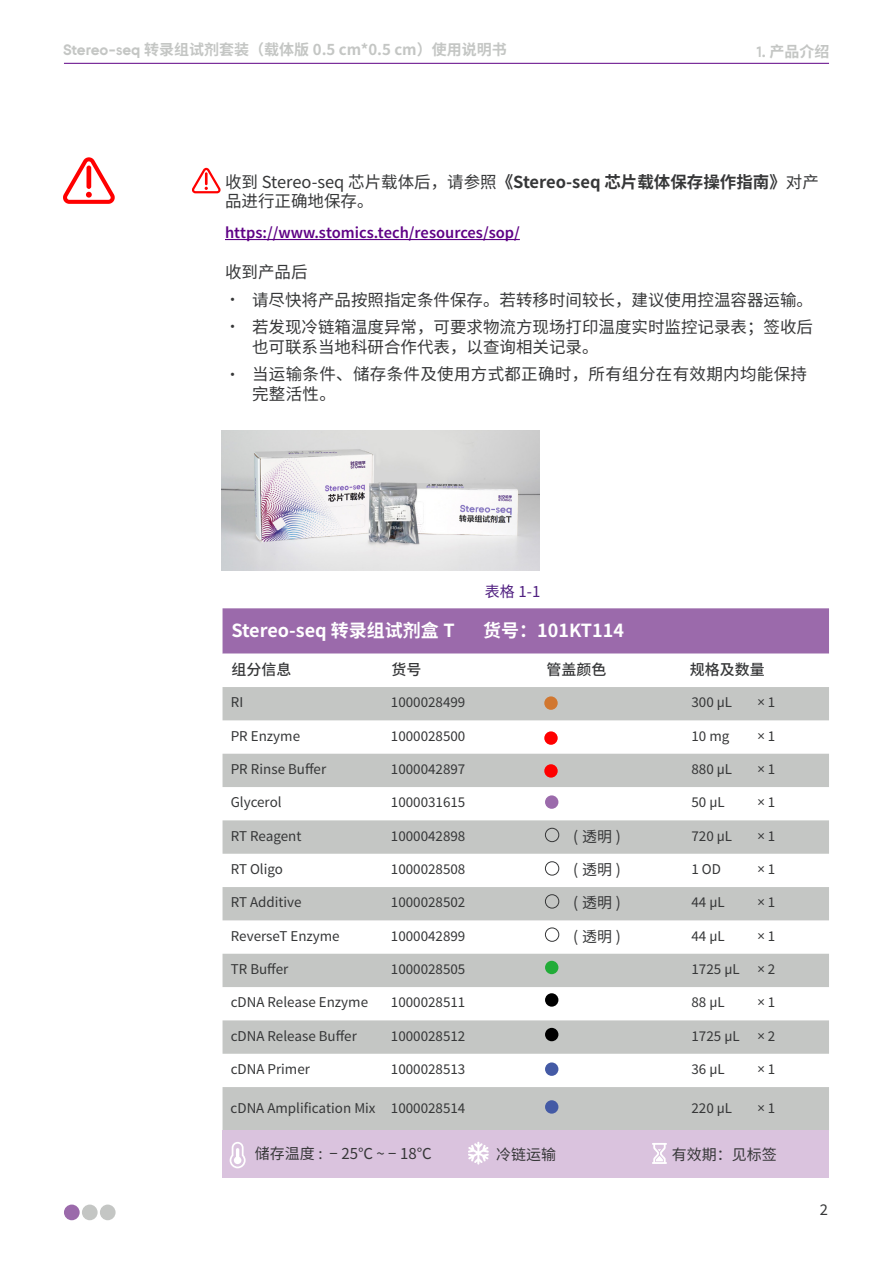
<style>
.page{position:relative;width:893px;height:1263px;background:#fff}
.page>*{position:absolute;margin:0;border:0;box-sizing:border-box;transform-origin:0 0}
.t1{font:700 18px "Source Han Sans SC";color:#fff}
.t2{font:16.5px/19.8px "Source Han Sans SC";color:#363738}
.t3{font:600 16.5px "Source Sans Pro";color:#5e0085}
.t4{font:16.5px/19.8px "Source Han Sans SC";letter-spacing:.02em;color:#363738}
.t5{font:16.5px "Source Sans Pro";color:#363738}
.t6{font:15px "Source Sans Pro";color:#363738}
.t7{font:700 15px "Source Han Sans SC";color:#c4c6c4}
.t8{font:15px "Source Han Sans SC";color:#363738}
.t9{font:500 15px "Source Han Sans SC";color:#363738}
.t10{font:15px "Source Han Sans SC";color:#4f1e80}
.s1{font-family:"BGI"}
.s2{font-weight:700}
.s3{font-size:15px}
</style>
<div class="page">
<div style="left:64px;top:1204px;width:16px;height:16px;background:#9b6aab;border-radius:50%"></div>
<div style="left:82px;top:1204px;width:16px;height:16px;background:#c4c6c4;border-radius:50%"></div>
<div style="left:100px;top:1204px;width:16px;height:16px;background:#c4c6c4;border-radius:50%"></div>
<hr style="left:64px;top:63px;width:765px;height:1px;background:#5e0085">
<div style="left:223px;top:608px;width:606px;height:46px;background:#9b6aab"></div>
<svg style="left:223px;top:687px;width:606px;height:444px;fill:#c4c6c4"></svg>
<div style="left:223px;top:1131px;width:606px;height:47px;background:#dac3de"></div>
<div style="left:544px;top:696px;width:14px;height:14px;background:#d17730;border-radius:50%"></div>
<div style="left:544px;top:731px;width:14px;height:14px;background:#f00;border-radius:50%"></div>
<div style="left:544px;top:764px;width:14px;height:14px;background:#f00;border-radius:50%"></div>
<svg style="left:468px;top:1142px;width:21px;height:22px"></svg>
<svg style="left:652px;top:1143px;width:15px;height:21px"></svg>
<svg style="left:230px;top:1142px;width:16px;height:26px"></svg>
<div style="left:545px;top:795px;width:13px;height:14px;background:#9b6aab;border-radius:50%"></div>
<div style="left:545px;top:828px;width:14px;height:14px;border:1px solid #363738;border-radius:50%"></div>
<div style="left:545px;top:861px;width:14px;height:14px;border:1px solid #363738;border-radius:50%"></div>
<div style="left:545px;top:894px;width:14px;height:14px;border:1px solid #363738;border-radius:50%"></div>
<div style="left:545px;top:927px;width:14px;height:15px;border:1px solid #363738;border-radius:50%"></div>
<div style="left:545px;top:961px;width:13px;height:13px;background:#22ac38;border-radius:50%"></div>
<div style="left:545px;top:993px;width:13px;height:14px;background:#000;border-radius:50%"></div>
<div style="left:545px;top:1028px;width:13px;height:13px;background:#000;border-radius:50%"></div>
<div style="left:545px;top:1062px;width:13px;height:14px;background:#445aa5;border-radius:50%"></div>
<div style="left:545px;top:1100px;width:13px;height:14px;background:#445aa5;border-radius:50%"></div>
<img style="left:221px;top:431px;width:318px;height:140px">
<hr style="left:225px;top:239px;width:295px;height:1px;background:#5e0085">
<svg style="left:192px;top:168px;width:29px;height:25px"></svg>
<svg style="left:63px;top:157px;width:52px;height:47px"></svg>
<p class="t7" style="left:63px;top:41px;width:445px"><span class="s1">Stereo-seq</span> 转录组试剂套装（载体版 0.5 cm*0.5 cm）使用说明书</p>
<p class="t7" style="left:757px;top:43px;width:74px"><span class="s1">1.</span> 产品介绍</p>
<p class="t2" style="left:225px;top:172px;width:595px">收到 Stereo-seq 芯片载体后，请参照<span class="s2">《Stereo-seq 芯片载体保存操作指南》</span>对产品进行正确地保存。</p>
<p class="t3" style="left:225px;top:222px;width:296px">https://www.stomics.tech/resources/sop/</p>
<p class="t2" style="left:225px;top:263px;width:84px">收到产品后</p>
<p class="t2" style="left:225px;top:290px;width:589px"><span class="s3">•</span> 请尽快将产品按照指定条件保存。若转移时间较长，建议使用控温容器运输。</p>
<p class="t2" style="left:252px;top:317px;width:562px;text-indent:-27px"><span class="s3">•</span> 若发现冷链箱温度异常，可要求物流方现场打印温度实时监控记录表；签收后也可联系当地科研合作代表，以查询相关记录。</p>
<p class="t4" style="left:252px;top:364px;width:557px;text-indent:-27px"><span class="s3">•</span> 当运输条件、储存条件及使用方式都正确时，所有组分在有效期内均能保持完整活性。</p>
<p class="t10" style="left:485px;top:583px;width:57px">表格 1-1</p>
<p class="t1" style="left:231px;top:620px;width:225px">Stereo-seq 转录组试剂盒 T</p>
<p class="t1" style="left:483px;top:620px;width:142px">货号：101KT114</p>
<p class="t9" style="left:231px;top:661px;width:61px">组分信息</p>
<p class="t9" style="left:392px;top:661px;width:31px">货号</p>
<p class="t9" style="left:546px;top:661px;width:61px">管盖颜色</p>
<p class="t9" style="left:690px;top:661px;width:76px">规格及数量</p>
<p class="t6" style="left:231px;top:693px;width:14px">RI</p>
<p class="t6" style="left:391px;top:693px;width:76px">1000028499</p>
<p class="t6" style="left:691px;top:693px;width:42px">300 µL</p>
<p class="t6" style="left:757px;top:693px;width:19px">× 1</p>
<p class="t6" style="left:231px;top:726px;width:71px">PR Enzyme</p>
<p class="t6" style="left:391px;top:726px;width:76px">1000028500</p>
<p class="t6" style="left:691px;top:726px;width:39px">10 mg</p>
<p class="t6" style="left:757px;top:726px;width:19px">× 1</p>
<p class="t6" style="left:231px;top:760px;width:97px">PR Rinse Buffer</p>
<p class="t6" style="left:391px;top:760px;width:76px">1000042897</p>
<p class="t6" style="left:691px;top:760px;width:42px">880 µL</p>
<p class="t6" style="left:757px;top:760px;width:19px">× 1</p>
<p class="t6" style="left:231px;top:793px;width:52px">Glycerol</p>
<p class="t6" style="left:391px;top:793px;width:76px">1000031615</p>
<p class="t6" style="left:691px;top:793px;width:35px">50 µL</p>
<p class="t6" style="left:757px;top:793px;width:19px">× 1</p>
<p class="t6" style="left:231px;top:826px;width:72px">RT Reagent</p>
<p class="t6" style="left:391px;top:826px;width:76px">1000042898</p>
<p class="t8" style="left:573px;top:828px;width:49px">(透明)</p>
<p class="t6" style="left:691px;top:826px;width:42px">720 µL</p>
<p class="t6" style="left:757px;top:826px;width:19px">× 1</p>
<p class="t6" style="left:231px;top:860px;width:54px">RT Oligo</p>
<p class="t6" style="left:391px;top:860px;width:76px">1000028508</p>
<p class="t8" style="left:573px;top:861px;width:49px">(透明)</p>
<p class="t6" style="left:691px;top:860px;width:31px">1 OD</p>
<p class="t6" style="left:757px;top:860px;width:19px">× 1</p>
<p class="t6" style="left:231px;top:893px;width:72px">RT Additive</p>
<p class="t6" style="left:391px;top:893px;width:76px">1000028502</p>
<p class="t8" style="left:573px;top:894px;width:49px">(透明)</p>
<p class="t6" style="left:691px;top:893px;width:35px">44 µL</p>
<p class="t6" style="left:757px;top:893px;width:19px">× 1</p>
<p class="t6" style="left:231px;top:926px;width:111px">ReverseT Enzyme</p>
<p class="t6" style="left:391px;top:926px;width:76px">1000042899</p>
<p class="t8" style="left:573px;top:928px;width:49px">(透明)</p>
<p class="t6" style="left:691px;top:926px;width:35px">44 µL</p>
<p class="t6" style="left:757px;top:926px;width:19px">× 1</p>
<p class="t6" style="left:231px;top:960px;width:59px">TR Buffer</p>
<p class="t6" style="left:391px;top:960px;width:76px">1000028505</p>
<p class="t6" style="left:691px;top:960px;width:85px">1725 µL × 2</p>
<p class="t6" style="left:231px;top:993px;width:139px">cDNA Release Enzyme</p>
<p class="t6" style="left:391px;top:993px;width:76px">1000028511</p>
<p class="t6" style="left:691px;top:993px;width:35px">88 µL</p>
<p class="t6" style="left:757px;top:993px;width:19px">× 1</p>
<p class="t6" style="left:231px;top:1026px;width:128px">cDNA Release Buffer</p>
<p class="t6" style="left:391px;top:1026px;width:76px">1000028512</p>
<p class="t6" style="left:691px;top:1026px;width:85px">1725 µL × 2</p>
<p class="t6" style="left:231px;top:1060px;width:81px">cDNA Primer</p>
<p class="t6" style="left:391px;top:1060px;width:76px">1000028513</p>
<p class="t6" style="left:691px;top:1060px;width:35px">36 µL</p>
<p class="t6" style="left:757px;top:1060px;width:19px">× 1</p>
<p class="t6" style="left:231px;top:1098px;width:236px">cDNA Amplification Mix 1000028514</p>
<p class="t6" style="left:691px;top:1098px;width:42px">220 µL</p>
<p class="t6" style="left:757px;top:1098px;width:19px">× 1</p>
<p class="t8" style="left:255px;top:1145px;width:179px">储存温度 : − 25℃ ~ − 18℃</p>
<p class="t8" style="left:496px;top:1146px;width:61px">冷链运输</p>
<p class="t8" style="left:672px;top:1146px;width:106px">有效期：见标签</p>
<p class="t5" style="left:820px;top:1199px;width:10px">2</p>
</div>
